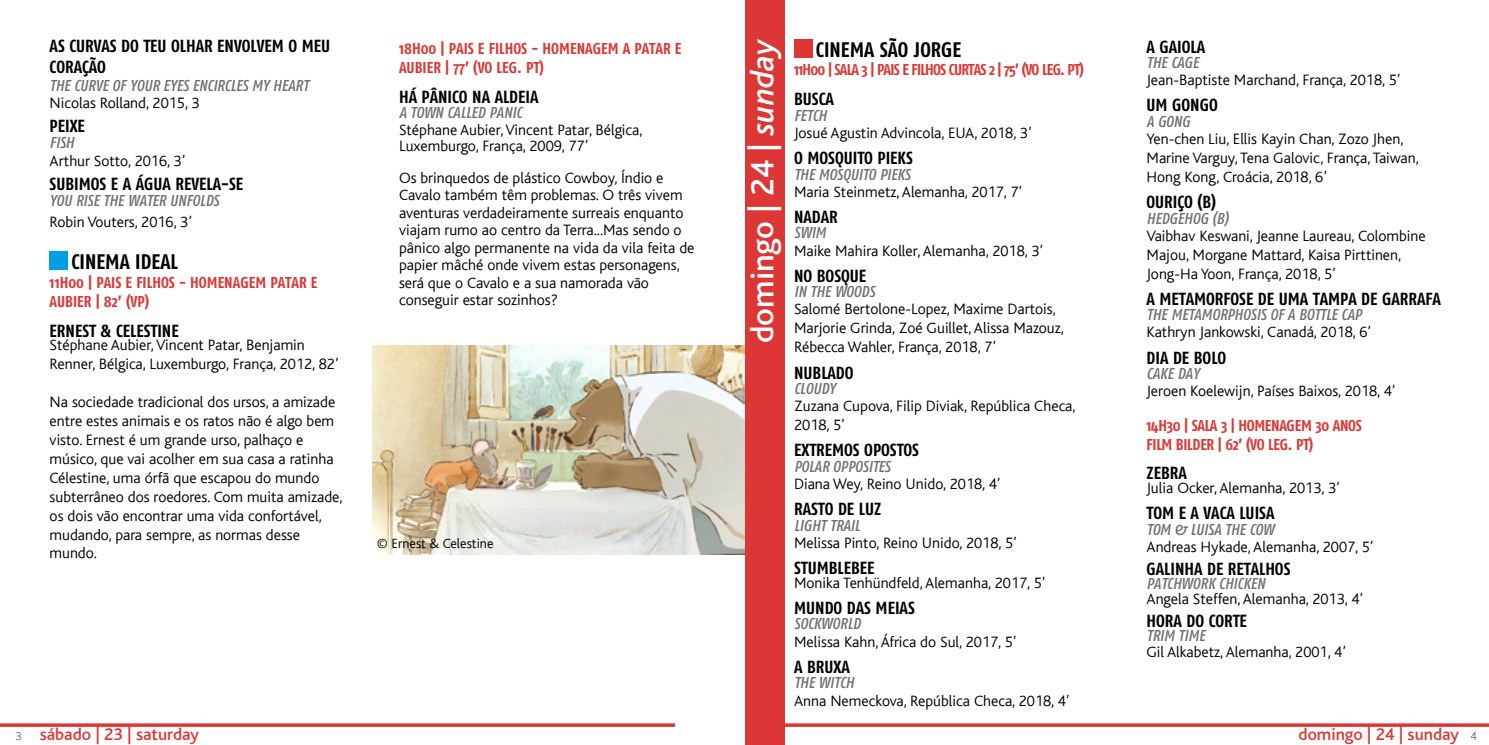
<style>
.page{position:relative;width:1489px;height:745px;background:#fff}
.page>*{position:absolute;margin:0;border:0;box-sizing:border-box;transform-origin:0 0}
.t1{font:500 33.25px "Bliss";color:#fff}
.t2{font:700 21px "Fago Co";color:#000}
.t3{font:700 17.5px/21px "Fago Co";color:#000}
.t4{font:500 17.5px "Bliss";color:#dc3735}
.t5{font:300 15.75px/18.9px "Bliss";color:#000}
.t6{font:italic 500 15.75px "Fago Co";color:#706f6f}
.t7{font:700 15.75px/18.9px "Fago Co";color:#dc3735}
.t8{font:700 15.75px/18.9px "Fago Co";letter-spacing:-.02em;color:#dc3735}
.t9{font:700 15.75px "Fago Co";letter-spacing:-.05em;color:#dc3735}
.t10{font:300 14px "Bliss";color:#000}
.t11{font:300 12.25px "Bliss";color:#706f6f}
.s1{font-style:italic}
</style>
<div class="page">
<img style="left:373px;top:345px;width:372px;height:209px">
<div style="left:745px;top:0;width:39px;height:744px;background:#dc3735"></div>
<hr style="left:784px;top:723px;width:704px;height:3px;background:#dc3735">
<hr style="left:0;top:723px;width:675px;height:3px;background:#dc3735">
<div style="left:50px;top:251px;width:18px;height:18px;background:#009fe3"></div>
<div style="left:794px;top:40px;width:18px;height:18px;background:#dc3735"></div>
<p class="t3" style="left:50px;top:35px;width:282px">AS CURVAS DO TEU OLHAR ENVOLVEM O MEU<br>CORAÇÃO</p>
<p class="t6" style="left:50px;top:76px;width:260px">THE CURVE OF YOUR EYES ENCIRCLES MY HEART</p>
<p class="t5" style="left:50px;top:93px;width:152px">Nicolas Rolland, 2015, 3</p>
<p class="t3" style="left:50px;top:115px;width:37px">PEIXE</p>
<p class="t6" style="left:50px;top:133px;width:26px">FISH</p>
<p class="t5" style="left:50px;top:151px;width:137px">Arthur Sotto, 2016, 3’</p>
<p class="t3" style="left:50px;top:173px;width:195px">SUBIMOS E A ÁGUA REVELA-SE</p>
<p class="t6" style="left:50px;top:191px;width:171px">YOU RISE THE WATER UNFOLDS</p>
<p class="t5" style="left:50px;top:212px;width:144px">Robin Vouters, 2016, 3’</p>
<h2 class="t2" style="left:71px;top:249px;width:108px">CINEMA IDEAL</h2>
<p class="t7" style="left:50px;top:272px;width:269px">11H00 | PAIS E FILHOS - HOMENAGEM PATAR E<br>AUBIER | 82’ (VP)</p>
<p class="t3" style="left:50px;top:319px;width:131px">ERNEST &amp; CELESTINE</p>
<p class="t5" style="left:50px;top:336px;width:290px">Stéphane Aubier, Vincent Patar, Benjamin<br>Renner, Bélgica, Luxemburgo, França, 2012, 82’</p>
<p class="t5" style="left:50px;top:392px;width:294px">Na sociedade tradicional dos ursos, a amizade entre estes animais e os ratos não é algo bem visto. Ernest é um grande urso, palhaço e músico, que vai acolher em sua casa a ratinha Célestine, uma órfã que escapou do mundo subterrâneo dos roedores. Com muita amizade, os dois vão encontrar uma vida confortável, mudando, para sempre, as normas desse mundo.</p>
<p class="t7" style="left:399px;top:39px;width:284px">18H00 | PAIS E FILHOS - HOMENAGEM A PATAR E<br>AUBIER | 77’ (VO LEG. PT)</p>
<p class="t3" style="left:399px;top:86px;width:141px">HÁ PÂNICO NA ALDEIA</p>
<p class="t6" style="left:399px;top:103px;width:124px">A TOWN CALLED PANIC</p>
<p class="t5" style="left:399px;top:122px;width:245px;line-height:15.8px">Stéphane Aubier, Vincent Patar, Bélgica,<br>Luxemburgo, França, 2009, 77’</p>
<p class="t5" style="left:399px;top:169px;width:297px;line-height:17.5px">Os brinquedos de plástico Cowboy, Índio e Cavalo também têm problemas. O três vivem aventuras verdadeiramente surreais enquanto viajam rumo ao centro da Terra...Mas sendo o pânico algo permanente na vida da vila feita de papier mâché onde vivem estas personagens, será que o Cavalo e a sua namorada vão conseguir estar sozinhos?</p>
<p class="t10" style="left:377px;top:535px;width:118px">© Ernest &amp; Celestine</p>
<h1 class="t1" style="left:745px;top:342px;width:304px;rotate:-90deg">domingo | 24 | <span class="s1">sunday</span></h1>
<h2 class="t2" style="left:816px;top:37px;width:147px">CINEMA SÃO JORGE</h2>
<p class="t9" style="left:794px;top:61px;width:291px">11H00 | SALA 3 | PAIS E FILHOS CURTAS 2 | 75’ (VO LEG. PT)</p>
<p class="t3" style="left:794px;top:88px;width:41px">BUSCA</p>
<p class="t6" style="left:794px;top:106px;width:34px">FETCH</p>
<p class="t5" style="left:794px;top:123px;width:239px">Josué Agustin Advincola, EUA, 2018, 3’</p>
<p class="t3" style="left:794px;top:147px;width:120px">O MOSQUITO PIEKS</p>
<p class="t6" style="left:794px;top:165px;width:118px">THE MOSQUITO PIEKS</p>
<p class="t5" style="left:794px;top:182px;width:230px">Maria Steinmetz, Alemanha, 2017, 7’</p>
<p class="t3" style="left:794px;top:206px;width:45px">NADAR</p>
<p class="t6" style="left:794px;top:224px;width:33px">SWIM</p>
<p class="t5" style="left:794px;top:241px;width:250px">Maike Mahira Koller, Alemanha, 2018, 3’</p>
<p class="t3" style="left:794px;top:265px;width:74px">NO BOSQUE</p>
<p class="t6" style="left:794px;top:282px;width:82px">IN THE WOODS</p>
<p class="t5" style="left:794px;top:300px;width:271px">Salomé Bertolone-Lopez, Maxime Dartois,<br>Marjorie Grinda, Zoé Guillet, Alissa Mazouz,<br>Rébecca Wahler, França, 2018, 7’</p>
<p class="t3" style="left:794px;top:361px;width:61px">NUBLADO</p>
<p class="t6" style="left:794px;top:379px;width:43px">CLOUDY</p>
<p class="t5" style="left:794px;top:396px;width:283px">Zuzana Cupova, Filip Diviak, República Checa,<br>2018, 5’</p>
<p class="t3" style="left:794px;top:439px;width:126px">EXTREMOS OPOSTOS</p>
<p class="t6" style="left:794px;top:457px;width:98px">POLAR OPPOSITES</p>
<p class="t5" style="left:794px;top:474px;width:208px">Diana Wey, Reino Unido, 2018, 4’</p>
<p class="t3" style="left:794px;top:498px;width:89px">RASTO DE LUZ</p>
<p class="t6" style="left:794px;top:515px;width:67px">LIGHT TRAIL</p>
<p class="t5" style="left:794px;top:533px;width:224px">Melissa Pinto, Reino Unido, 2018, 5’</p>
<p class="t3" style="left:794px;top:557px;width:82px">STUMBLEBEE</p>
<p class="t5" style="left:794px;top:573px;width:253px">Monika Tenhündfeld, Alemanha, 2017, 5’</p>
<p class="t3" style="left:794px;top:596px;width:122px">MUNDO DAS MEIAS</p>
<p class="t6" style="left:794px;top:614px;width:68px">SOCKWORLD</p>
<p class="t5" style="left:794px;top:632px;width:224px">Melissa Kahn, África do Sul, 2017, 5’</p>
<p class="t3" style="left:794px;top:655px;width:57px">A BRUXA</p>
<p class="t6" style="left:794px;top:673px;width:61px">THE WITCH</p>
<p class="t5" style="left:794px;top:690px;width:277px">Anna Nemeckova, República Checa, 2018, 4’</p>
<p class="t3" style="left:1146px;top:36px;width:60px">A GAIOLA</p>
<p class="t6" style="left:1146px;top:53px;width:54px">THE CAGE</p>
<p class="t5" style="left:1146px;top:71px;width:255px">Jean-Baptiste Marchand, França, 2018, 5’</p>
<p class="t3" style="left:1146px;top:94px;width:73px">UM GONGO</p>
<p class="t6" style="left:1146px;top:112px;width:45px">A GONG</p>
<p class="t5" style="left:1146px;top:130px;width:274px">Yen-chen Liu, Ellis Kayin Chan, Zozo Jhen,<br>Marine Varguy, Tena Galovic, França, Taiwan,<br>Hong Kong, Croácia, 2018, 6’</p>
<p class="t3" style="left:1146px;top:191px;width:71px">OURIÇO (B)</p>
<p class="t6" style="left:1146px;top:209px;width:83px">HEDGEHOG (B)</p>
<p class="t5" style="left:1146px;top:226px;width:280px">Vaibhav Keswani, Jeanne Laureau, Colombine<br>Majou, Morgane Mattard, Kaisa Pirttinen,<br>Jong-Ha Yoon, França, 2018, 5’</p>
<p class="t3" style="left:1146px;top:288px;width:296px">A METAMORFOSE DE UMA TAMPA DE GARRAFA</p>
<p class="t6" style="left:1146px;top:305px;width:216px">THE METAMORPHOSIS OF A BOTTLE CAP</p>
<p class="t5" style="left:1146px;top:323px;width:226px">Kathryn Jankowski, Canadá, 2018, 6’</p>
<p class="t3" style="left:1146px;top:346px;width:81px">DIA DE BOLO</p>
<p class="t6" style="left:1146px;top:364px;width:54px">CAKE DAY</p>
<p class="t5" style="left:1146px;top:382px;width:250px">Jeroen Koelewijn, Países Baixos, 2018, 4’</p>
<p class="t8" style="left:1146px;top:415px;width:217px">14H30 | SALA 3 | HOMENAGEM 30 ANOS<br>FILM BILDER | 62’ (VO LEG. PT)</p>
<p class="t3" style="left:1146px;top:462px;width:42px">ZEBRA</p>
<p class="t5" style="left:1146px;top:478px;width:195px">Julia Ocker, Alemanha, 2013, 3’</p>
<p class="t3" style="left:1146px;top:502px;width:129px">TOM E A VACA LUISA</p>
<p class="t6" style="left:1146px;top:520px;width:129px">TOM &amp; LUISA THE COW</p>
<p class="t5" style="left:1146px;top:537px;width:229px">Andreas Hykade, Alemanha, 2007, 5’</p>
<p class="t3" style="left:1146px;top:557px;width:145px">GALINHA DE RETALHOS</p>
<p class="t6" style="left:1146px;top:573px;width:120px">PATCHWORK CHICKEN</p>
<p class="t5" style="left:1146px;top:589px;width:218px">Angela Steffen, Alemanha, 2013, 4’</p>
<p class="t3" style="left:1146px;top:610px;width:102px">HORA DO CORTE</p>
<p class="t6" style="left:1146px;top:626px;width:60px">TRIM TIME</p>
<p class="t5" style="left:1146px;top:642px;width:201px">Gil Alkabetz, Alemanha, 2001, 4’</p>
<p class="t4" style="left:40px;top:724px;width:161px">sábado | 23 | saturday</p>
<p class="t4" style="left:1298px;top:724px;width:162px">domingo | 24 | sunday</p>
<p class="t11" style="left:15px;top:728px;width:8px">3</p>
<p class="t11" style="left:1470px;top:728px;width:8px">4</p>
</div>
